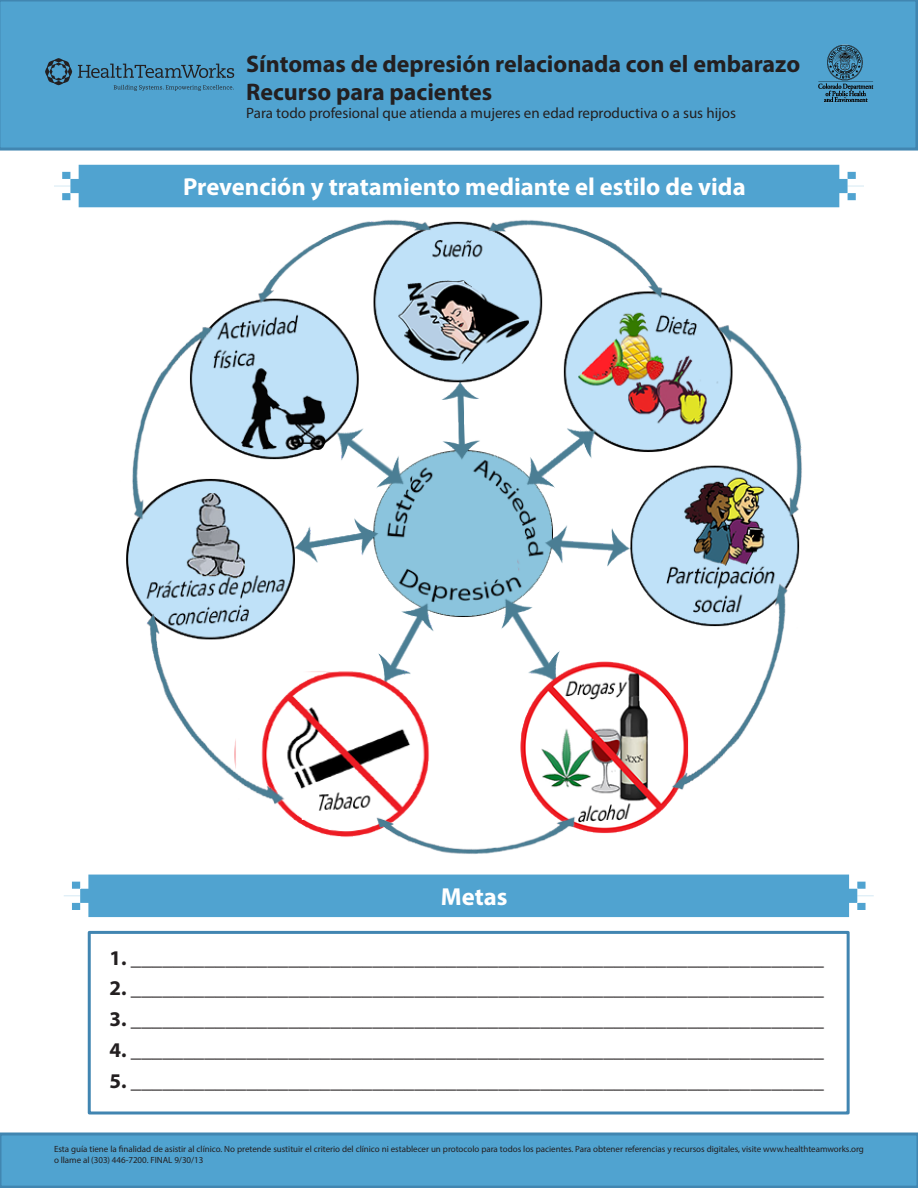
<style>
.page{position:relative;width:918px;height:1188px;background:#fff}
.page>*{position:absolute;margin:0;border:0;box-sizing:border-box;transform-origin:0 0}
.t1{font:700 24.6px "Myriad Pro";color:#fff}
.t2{font:700 24px "Myriad Pro";color:#231f20}
.t3{font:700 21px "Myriad Pro";color:#231f20}
.t4{font:15px "Myriad Pro";color:#231f20}
.t5{font:9px/10.8px "Myriad Pro";letter-spacing:-.005em;color:#231f20}
</style>
<div class="page">
<img style="left:101px;top:207px;width:705px;height:647px">
<div style="left:54px;top:165px;width:810px;height:42px;background:#50a3d0"></div>
<div style="left:0;top:0;width:918px;height:151px;background:#50a3d0"></div>
<svg style="left:45px;top:58px;width:27px;height:27px"></svg>
<svg style="left:78px;top:64px;width:156px;height:14px;background:#427b9b"></svg>
<svg style="left:114px;top:85px;width:120px;height:6px"></svg>
<img style="left:811px;top:41px;width:67px;height:67px">
<svg style="left:0;top:1132px;width:918px;height:56px;background:#50a0cd"></svg>
<div style="left:64px;top:875px;width:810px;height:42px;background:#50a3d0"></div>
<div style="left:88px;top:931px;width:762px;height:183px;background:#fff;border:3px solid #4185b1"></div>
<p class="t2" style="left:246px;top:48px;width:555px">Síntomas de depresión relacionada con el embarazo</p>
<p class="t2" style="left:246px;top:77px;width:248px">Recurso para pacientes</p>
<p class="t4" style="left:246px;top:104px;width:491px">Para todo profesional que atienda a mujeres en edad reproductiva o a sus hijos</p>
<p class="t1" style="left:183px;top:171px;width:564px">Prevención y tratamiento mediante el estilo de vida</p>
<p class="t1" style="left:441px;top:881px;width:68px">Metas</p>
<p class="t3" style="left:110px;top:944px;width:716px">1. __________________________________________________________________</p>
<p class="t3" style="left:110px;top:975px;width:716px">2. __________________________________________________________________</p>
<p class="t3" style="left:110px;top:1005px;width:716px">3. __________________________________________________________________</p>
<p class="t3" style="left:110px;top:1036px;width:716px">4. __________________________________________________________________</p>
<p class="t3" style="left:110px;top:1067px;width:716px">5. __________________________________________________________________</p>
<p class="t5" style="left:54px;top:1143px;width:812px">Esta guía tiene la finalidad de asistir al clínico. No pretende sustituir el criterio del clínico ni establecer un protocolo para todos los pacientes. Para obtener referencias y recursos digitales, visite www.healthteamworks.org o llame al (303) 446-7200. FINAL 9/30/13</p>
</div>
